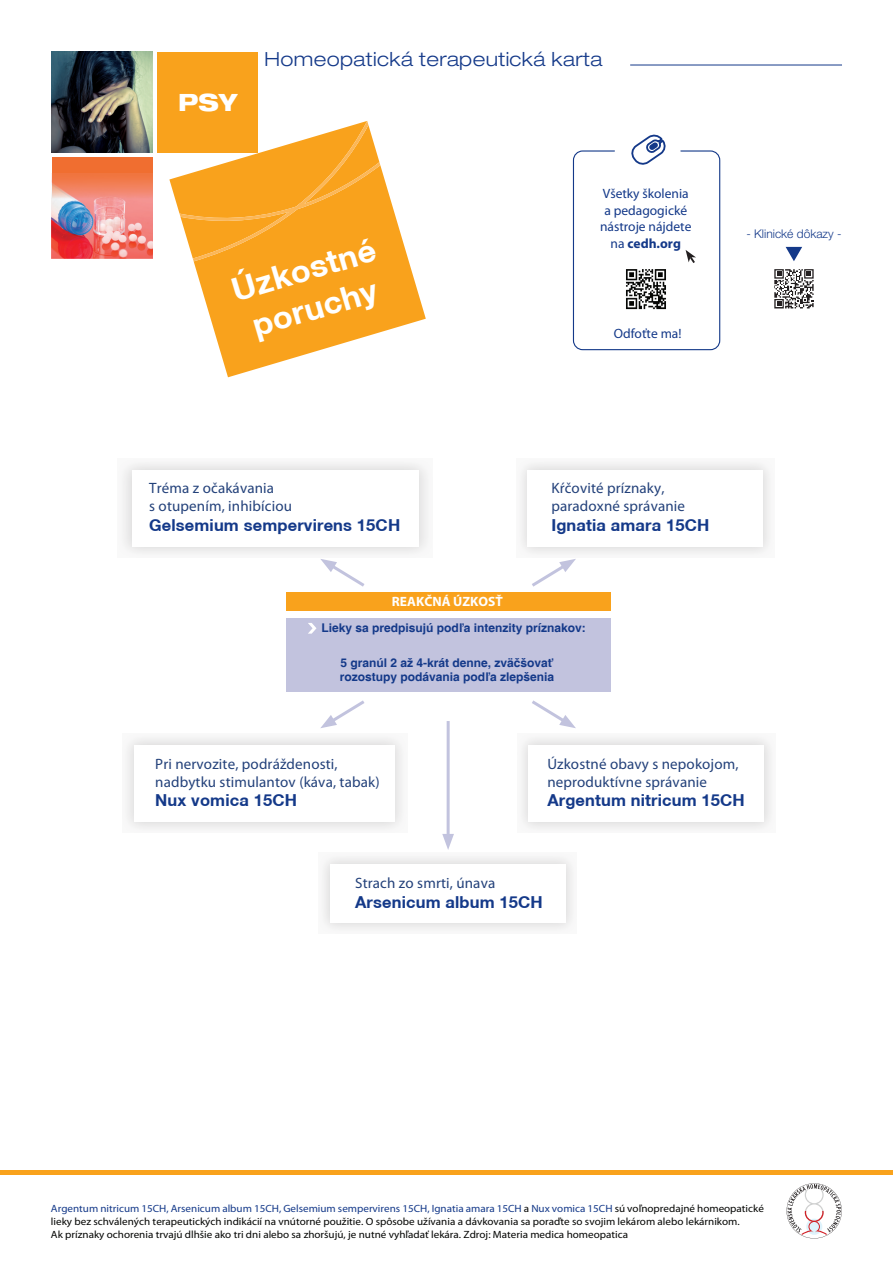
<style>
.page{position:relative;width:893px;height:1263px;background:#fff}
.page>*{position:absolute;margin:0;border:0;box-sizing:border-box;transform-origin:0 0}
.t1{font:700 32.55px/39px "Helvetica Neue CE";color:#fff}
.t2{font:800 expanded 23.85px "Helvetica Neue LT Std";color:#fff;scale:.96 1}
.t3{font:300 expanded 19.5px "Helvetica Neue LT Std";letter-spacing:.02em;color:#143989}
.t4{font:700 16.5px "Helvetica Neue CE";letter-spacing:.01em;color:#143989}
.t5{font:15px/18px "Myriad Pro";letter-spacing:.01em;color:#23417a}
.t6{font:13.5px/16.5px "Myriad Pro";color:#143989;text-align:center}
.t7{font:700 13.5px "Myriad Pro";color:#fff}
.t8{font:700 12px/14.4px "Helvetica";color:#143989}
.t9{font:300 12px "Helvetica Neue LT Std";color:#143989}
.t10{font:10.5px/12.6px "Myriad Pro";color:#040503;scale:1.06 1}
.s1{font-weight:700}
.s2{color:#143989}
</style>
<div class="page">
<div style="left:117px;top:458px;width:315px;height:100px;background:#f2f1f1"></div>
<div style="left:132px;top:470px;width:286px;height:77px;background:#fff"></div>
<div style="left:516px;top:458px;width:258px;height:100px;background:#f2f1f1"></div>
<div style="left:528px;top:470px;width:235px;height:77px;background:#fff"></div>
<div style="left:122px;top:733px;width:285px;height:100px;background:#f1f0f1"></div>
<div style="left:135px;top:745px;width:260px;height:77px;background:#fff"></div>
<div style="left:517px;top:733px;width:258px;height:100px;background:#f1f0f1"></div>
<div style="left:529px;top:745px;width:235px;height:77px;background:#fff"></div>
<div style="left:319px;top:853px;width:258px;height:81px;background:#f2f1f1"></div>
<div style="left:331px;top:864px;width:235px;height:59px;background:#fff"></div>
<svg style="left:320px;top:559px;width:45px;height:28px"></svg>
<svg style="left:532px;top:559px;width:44px;height:28px"></svg>
<svg style="left:320px;top:700px;width:45px;height:28px"></svg>
<svg style="left:532px;top:700px;width:44px;height:28px"></svg>
<hr style="left:447px;top:721px;width:3px;height:115px;background:#c2c3de">
<svg style="left:442px;top:834px;width:12px;height:16px"></svg>
<div style="left:286px;top:593px;width:324px;height:18px;background:#f9a21c"></div>
<div style="left:286px;top:618px;width:324px;height:73px;background:#c2c3de"></div>
<svg style="left:308px;top:623px;width:8px;height:11px"></svg>
<svg style="left:774px;top:269px;width:40px;height:40px"></svg>
<svg style="left:786px;top:247px;width:16px;height:14px"></svg>
<div style="left:573px;top:150px;width:147px;height:200px;border:1px solid #143989;border-radius:9px"></div>
<div style="left:615px;top:119px;width:66px;height:65px;background:#fff;border-radius:50%"></div>
<svg style="left:686px;top:250px;width:10px;height:13px"></svg>
<svg style="left:631px;top:134px;width:35px;height:31px"></svg>
<img style="left:626px;top:269px;width:40px;height:41px">
<div style="left:52px;top:157px;width:101px;height:101px;background:#f06e30"></div>
<div style="left:157px;top:52px;width:101px;height:101px;background:#f9a21c"></div>
<img style="left:52px;top:173px;width:101px;height:85px">
<svg style="left:194px;top:165px;width:232px;height:212px;fill:#f9a21c"></svg>
<svg style="left:169px;top:121px;width:211px;height:140px"></svg>
<img style="left:52px;top:52px;width:101px;height:101px">
<hr style="left:630px;top:65px;width:212px;height:1px;background:#143989">
<svg style="left:786px;top:1183px;width:56px;height:55px"></svg>
<hr style="left:0;top:1170px;width:893px;height:4px;background:#f9a21c">
<h2 class="t2" style="left:178px;top:87px;width:63px">PSY</h2>
<h3 class="t3" style="left:264px;top:47px;width:339px">Homeopatická terapeutická karta</h3>
<h1 class="t1" style="left:228px;top:276px;width:150px;rotate:-17deg">Úzkostné poruchy</h1>
<p class="t6" style="left:600px;top:185px;width:93px">Všetky školenia a pedagogické nástroje nájdete na <span class="s1">cedh.org</span></p>
<p class="t6" style="left:614px;top:326px;width:69px">Odfoťte ma!</p>
<p class="t9" style="left:746px;top:226px;width:97px">- Klinické dôkazy -</p>
<h3 class="t5" style="left:149px;top:480px;width:144px">Tréma z očakávania<br>s otupením, inhibíciou</h3>
<h3 class="t4" style="left:149px;top:519px;width:252px">Gelsemium sempervirens 15CH</h3>
<h3 class="t5" style="left:551px;top:480px;width:135px">Kŕčovité príznaky, paradoxné správanie</h3>
<h3 class="t4" style="left:551px;top:519px;width:160px">Ignatia amara 15CH</h3>
<p class="t7" style="left:392px;top:594px;width:112px">REAKČNÁ ÚZKOSŤ</p>
<p class="t8" style="left:321px;top:621px;width:266px">Lieky sa predpisujú podľa intenzity príznakov:</p>
<p class="t8" style="left:340px;top:655px;width:216px">5 granúl 2 až 4-krát denne, zväčšovať rozostupy podávania podľa zlepšenia</p>
<h3 class="t5" style="left:155px;top:755px;width:226px">Pri nervozite, podráždenosti, nadbytku stimulantov (káva, tabak)</h3>
<h3 class="t4" style="left:155px;top:794px;width:143px">Nux vomica 15CH</h3>
<h3 class="t5" style="left:547px;top:755px;width:193px">Úzkostné obavy s nepokojom, neproduktívne správanie</h3>
<h3 class="t4" style="left:547px;top:795px;width:199px">Argentum nitricum 15CH</h3>
<h3 class="t5" style="left:355px;top:874px;width:142px">Strach zo smrti, únava</h3>
<h3 class="t4" style="left:355px;top:896px;width:189px">Arsenicum album 15CH</h3>
<p class="t10" style="left:51px;top:1203px;width:674px"><span class="s2">Argentum nitricum 15CH, Arsenicum album 15CH, Gelsemium sempervirens 15CH, Ignatia amara 15CH</span> a <span class="s2">Nux vomica 15CH</span> sú voľnopredajné homeopatické lieky bez schválených terapeutických indikácií na vnútorné použitie. O spôsobe užívania a dávkovania sa poraďte so svojim lekárom alebo lekárnikom.<br>Ak príznaky ochorenia trvajú dlhšie ako tri dni alebo sa zhoršujú, je nutné vyhľadať lekára. Zdroj: Materia medica homeopatica</p>
</div>
